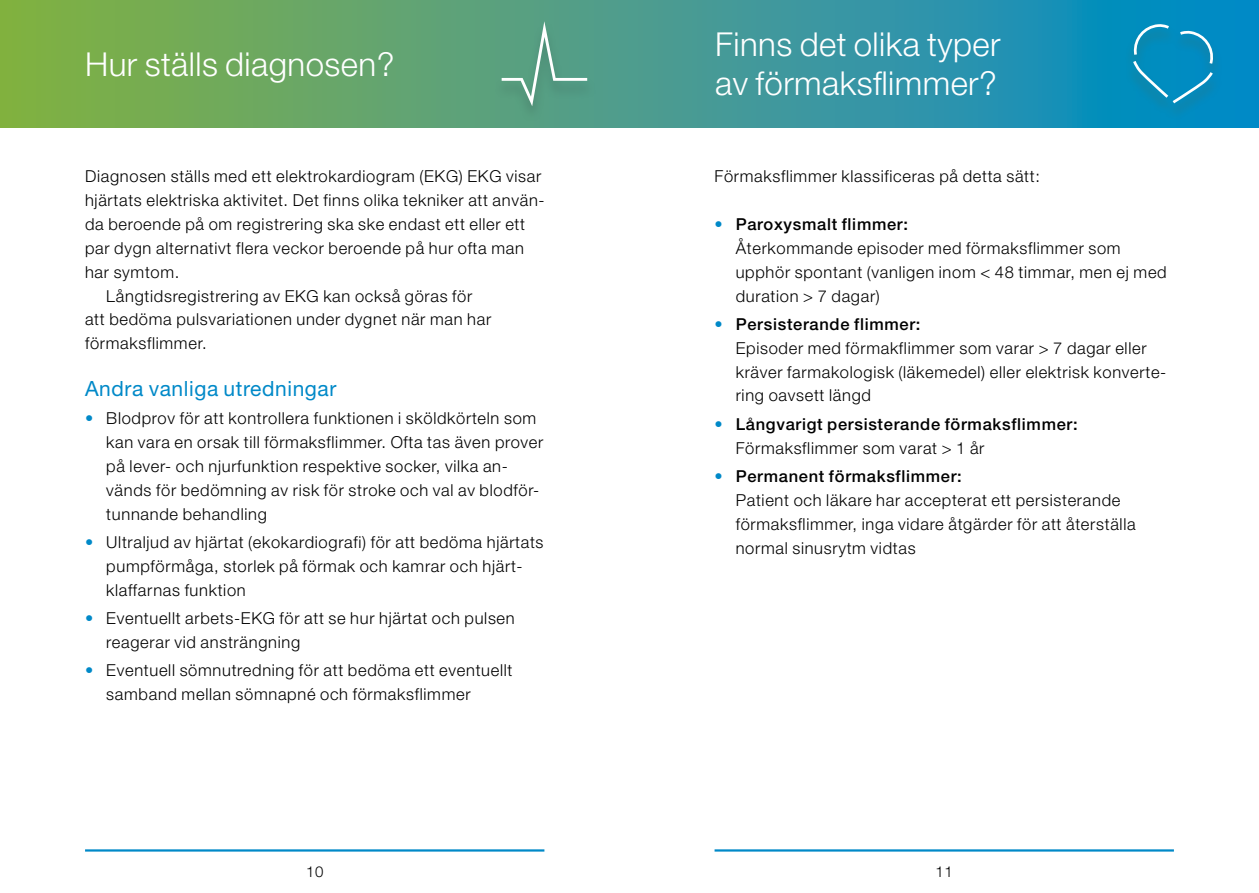
<style>
.page{position:relative;width:1259px;height:893px;background:#fff}
.page>*{position:absolute;margin:0;border:0;box-sizing:border-box;transform-origin:0 0}
.t1{font:300 33px/39.6px "Helvetica Neue LT Std";letter-spacing:.015em;color:#fff}
.t2{font:21px "Helvetica Neue LT Std";letter-spacing:.03em;color:#0089c8}
.t3{font:300 16.5px/24px "Helvetica Neue LT Std";letter-spacing:.04em;color:#000}
.t4{font:500 16.5px/24px "Helvetica Neue LT Std";letter-spacing:.04em;color:#000}
.t5{font:300 15px "Helvetica Neue LT Std";color:#000}
.s1{color:#0089c8}
.s2{font-weight:500}
.s3{font-weight:300;color:#0089c8}
.s4{font-weight:300}
</style>
<div class="page">
<svg style="left:0;top:0;width:1259px;height:128px;background:#4b9d86"></svg>
<hr style="left:85px;top:849px;width:459px;height:3px;background:#0089c8">
<hr style="left:714px;top:849px;width:460px;height:3px;background:#0089c8">
<div style="left:493px;top:23px;width:103px;height:99px;background:#559e84"></div>
<svg style="left:501px;top:21px;width:86px;height:85px"></svg>
<div style="left:1125px;top:24px;width:97px;height:96px;background:#008bbe"></div>
<svg style="left:1132px;top:24px;width:81px;height:82px"></svg>
<h1 class="t1" style="left:85px;top:43px;width:311px">Hur ställs diagnosen?</h1>
<p class="t3" style="left:85px;top:164px;width:458px">Diagnosen ställs med ett elektrokardiogram (EKG) EKG visar</p>
<p class="t3" style="left:85px;top:188px;width:461px">hjärtats elektriska aktivitet. Det finns olika tekniker att använ-</p>
<p class="t3" style="left:85px;top:211px;width:441px">da beroende på om registrering ska ske endast ett eller ett</p>
<p class="t3" style="left:85px;top:235px;width:440px">par dygn alternativt flera veckor beroende på hur ofta man</p>
<p class="t3" style="left:85px;top:259px;width:96px">har symtom.</p>
<p class="t3" style="left:106px;top:283px;width:367px">Långtidsregistrering av EKG kan också göras för</p>
<p class="t3" style="left:85px;top:307px;width:408px">att bedöma pulsvariationen under dygnet när man har</p>
<p class="t3" style="left:85px;top:331px;width:123px">förmaksflimmer.</p>
<p class="t2" style="left:85px;top:376px;width:253px">Andra vanliga utredningar</p>
<p class="t3" style="left:106px;top:406px;width:438px;text-indent:-21px"><span class="s1">•</span> Blodprov för att kontrollera funktionen i sköldkörteln som kan vara en orsak till förmaksflimmer. Ofta tas även prover på lever- och njurfunktion respektive socker, vilka an&shy;vänds för bedömning av risk för stroke och val av blodför&shy;tunnande behandling</p>
<p class="t3" style="left:106px;top:530px;width:439px;text-indent:-21px"><span class="s1">•</span> Ultraljud av hjärtat (ekokardiografi) för att bedöma hjärtats pumpförmåga, storlek på förmak och kamrar och hjärt&shy;klaffarnas funktion</p>
<p class="t3" style="left:106px;top:606px;width:410px;text-indent:-21px"><span class="s1">•</span> Eventuellt arbets-EKG för att se hur hjärtat och pulsen reagerar vid ansträngning</p>
<p class="t3" style="left:106px;top:658px;width:408px;text-indent:-21px"><span class="s1">•</span> Eventuell sömnutredning för att bedöma ett eventuellt samband mellan sömnapné och förmaksflimmer</p>
<h1 class="t1" style="left:715px;top:24px;width:287px">Finns det olika typer av förmaksflimmer?</h1>
<p class="t3" style="left:714px;top:164px;width:327px">Förmaksflimmer klassificeras på detta sätt:</p>
<p class="t3" style="left:736px;top:212px;width:432px;text-indent:-21px"><span class="s1">•</span> <span class="s2">Paroxysmalt flimmer:<br></span>Återkommande episoder med förmaksflimmer som upphör spontant (vanligen inom &lt; 48 timmar, men ej med duration &gt; 7 dagar)</p>
<p class="t3" style="left:735px;top:311px;width:432px;text-indent:-21px"><span class="s1">•</span> <span class="s2">Persisterande flimmer:<br></span>Episoder med förmakflimmer som varar &gt; 7 dagar eller kräver farmakologisk (läkemedel) eller elektrisk konverte&shy;ring oavsett längd</p>
<p class="t4" style="left:735px;top:412px;width:343px;text-indent:-21px"><span class="s3">•</span> Långvarigt persisterande förmaksflimmer:<br><span class="s4">Förmaksflimmer som varat &gt; 1 år</span></p>
<p class="t3" style="left:735px;top:464px;width:401px;text-indent:-21px"><span class="s1">•</span> <span class="s2">Permanent förmaksflimmer:<br></span>Patient och läkare har accepterat ett persisterande förmaksflimmer, inga vidare åtgärder för att återställa normal sinusrytm vidtas</p>
<p class="t5" style="left:306px;top:863px;width:19px">10</p>
<p class="t5" style="left:935px;top:863px;width:19px">11</p>
</div>
